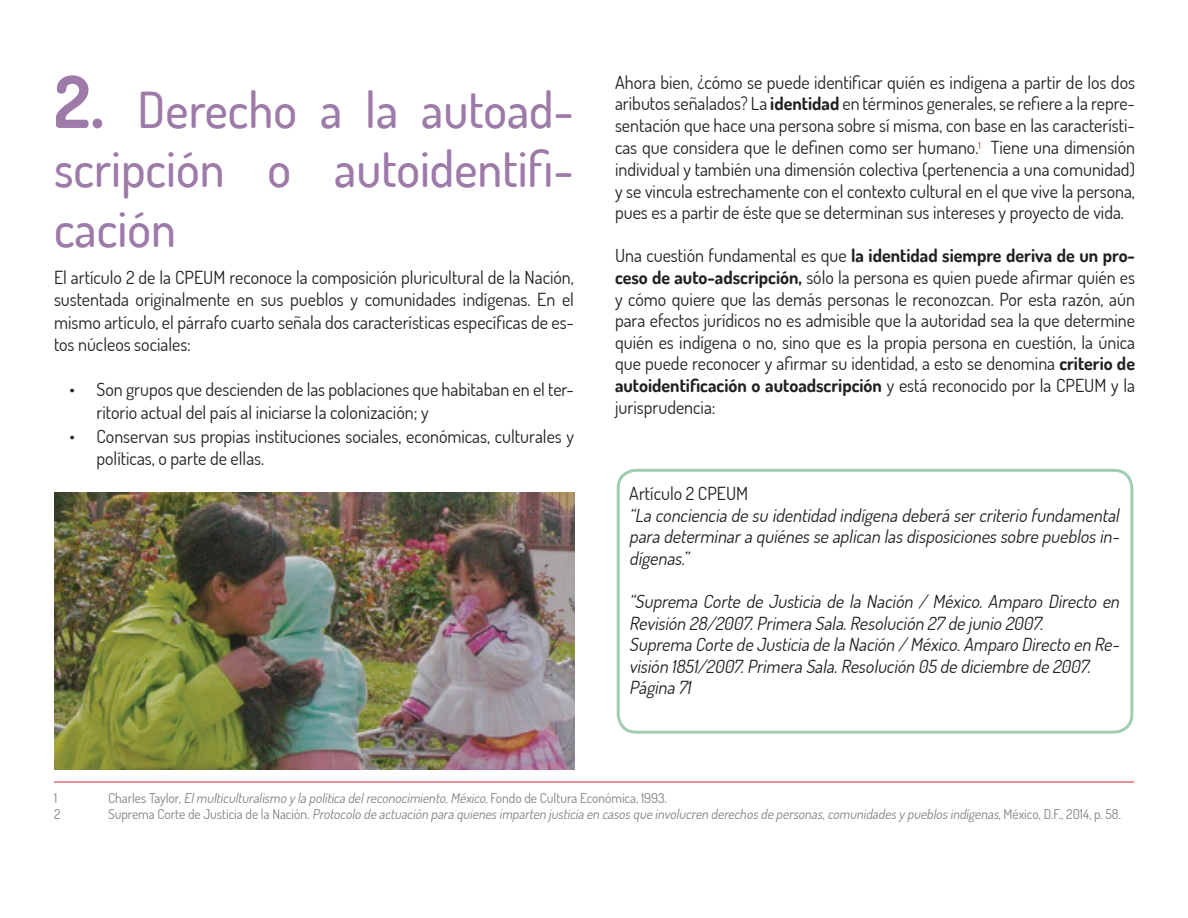
<style>
.page{position:relative;width:1188px;height:918px;background:#fff}
.page>*{position:absolute;margin:0;border:0;box-sizing:border-box;transform-origin:0 0}
.titulo_fasciculo{font:500 49.5px/59.4px "Dosis";color:#9d7aa8;text-align:justify}
.parrafos{font:18px/21.8px "Dosis";color:#231f20;text-align:justify}
.parrafos-2{font:italic 18px/21.6px "Dosis";color:#231f20}
.notas{font:italic 13.5px "Dosis";color:#808285}
.notas-2{font:13.5px "Dosis";color:#808285}
.s1{font-weight:700;font-size:72px}
.s2{font-weight:700}
.s3{font-style:normal}
</style>
<div class="page">
<hr style="left:54px;top:782px;width:1080px;height:1px;background:#d1232a">
<img style="left:54px;top:492px;width:520px;height:278px">
<div style="left:617px;top:469px;width:516px;height:265px;border:3px solid #9ecdb1;border-radius:18px"></div>
<p class="titulo_fasciculo" style="left:54px;top:79px;width:522px"><span class="s1">2.</span> Derecho a la autoad&shy;scripción o autoidentifi&shy;cación</p>
<p class="parrafos" style="left:54px;top:266px;width:522px;line-height:22.5px">El artículo 2 de la CPEUM reconoce la composición pluricultural de la Nación, sustentada originalmente en sus pueblos y comunidades indígenas. En el mismo artículo, el párrafo cuarto señala dos características específicas de es&shy;tos núcleos sociales:</p>
<p class="parrafos" style="left:97px;top:378px;width:479px;line-height:22.5px;text-indent:-27px">• Son grupos que descienden de las poblaciones que habitaban en el ter&shy;ritorio actual del país al iniciarse la colonización; y</p>
<p class="parrafos" style="left:97px;top:425px;width:479px;line-height:22.5px;text-indent:-27px">• Conservan sus propias instituciones sociales, económicas, culturales y políticas, o parte de ellas.</p>
<p class="parrafos" style="left:615px;top:71px;width:522px">Ahora bien, ¿cómo se puede identificar quién es indígena a partir de los dos aributos señalados? La <span class="s2">identidad</span> en términos generales, se refiere a la repre&shy;sentación que hace una persona sobre sí misma, con base en las característi&shy;cas que considera que le definen como ser humano.<sup>1</sup> Tiene una dimensión individual y también una dimensión colectiva (pertenencia a una comunidad) y se vincula estrechamente con el contexto cultural en el que vive la persona, pues es a partir de éste que se determinan sus intereses y proyecto de vida.</p>
<p class="parrafos" style="left:615px;top:244px;width:522px">Una cuestión fundamental es que <span class="s2">la identidad siempre deriva de un pro&shy;ceso de auto-adscripción,</span> sólo la persona es quien puede afirmar quién es y cómo quiere que las demás personas le reconozcan. Por esta razón, aún para efectos jurídicos no es admisible que la autoridad sea la que determine quién es indígena o no, sino que es la propia persona en cuestión, la única que puede reconocer y afirmar su identidad, a esto se denomina <span class="s2">criterio de autoidentificación o autoadscripción</span> y está reconocido por la CPEUM y la jurisprudencia:</p>
<p class="parrafos" style="left:629px;top:482px;width:120px">Artículo 2 CPEUM</p>
<p class="parrafos-2" style="left:629px;top:504px;width:495px;text-align:justify">“La conciencia de su identidad indígena deberá sercriterio fundamental para determinara quiénesse aplican lasdisposicionessobre pueblosin&shy;dígenas.”</p>
<p class="parrafos-2" style="left:629px;top:590px;width:495px">“Suprema Corte de Justicia de la Nación / México. Amparo Directo en<br>Revisión 28/2007.Primera Sala.Resolución 27 de junio 2007.</p>
<p class="parrafos-2" style="left:629px;top:633px;width:495px">Suprema Corte de Justicia de la Nación / México.Amparo Directo en Re&shy;visión 1851/2007.Primera Sala.Resolución 05 de diciembre de 2007.</p>
<p class="parrafos-2" style="left:629px;top:676px;width:67px">Página 71</p>
<p class="notas-2" style="left:54px;top:789px;width:5px">1</p>
<p class="notas" style="left:108px;top:789px;width:561px"><span class="s3">C h a r l e s Ta y l o r,</span> Elmulticulturalismo y la política delreconocimiento,México,<span class="s3">Fo n d o d e C u l t u ra Ec o n ó m i c a , 1 9 9 3 .</span></p>
<p class="notas-2" style="left:54px;top:806px;width:8px">2</p>
<p class="notas" style="left:108px;top:806px;width:1015px"><span class="s3">S u p re m a C o r t e d e J u s t i c i a d e l a N a c i ó n .</span> Protocolo de actuación para quienesimparten justicia en casosque involucren derechosde personas,comunidadesy pueblosindígenas,<span class="s3">M é x i c o , D . F. , 2 0 1 4 , p . 5 8 .</span></p>
</div>
